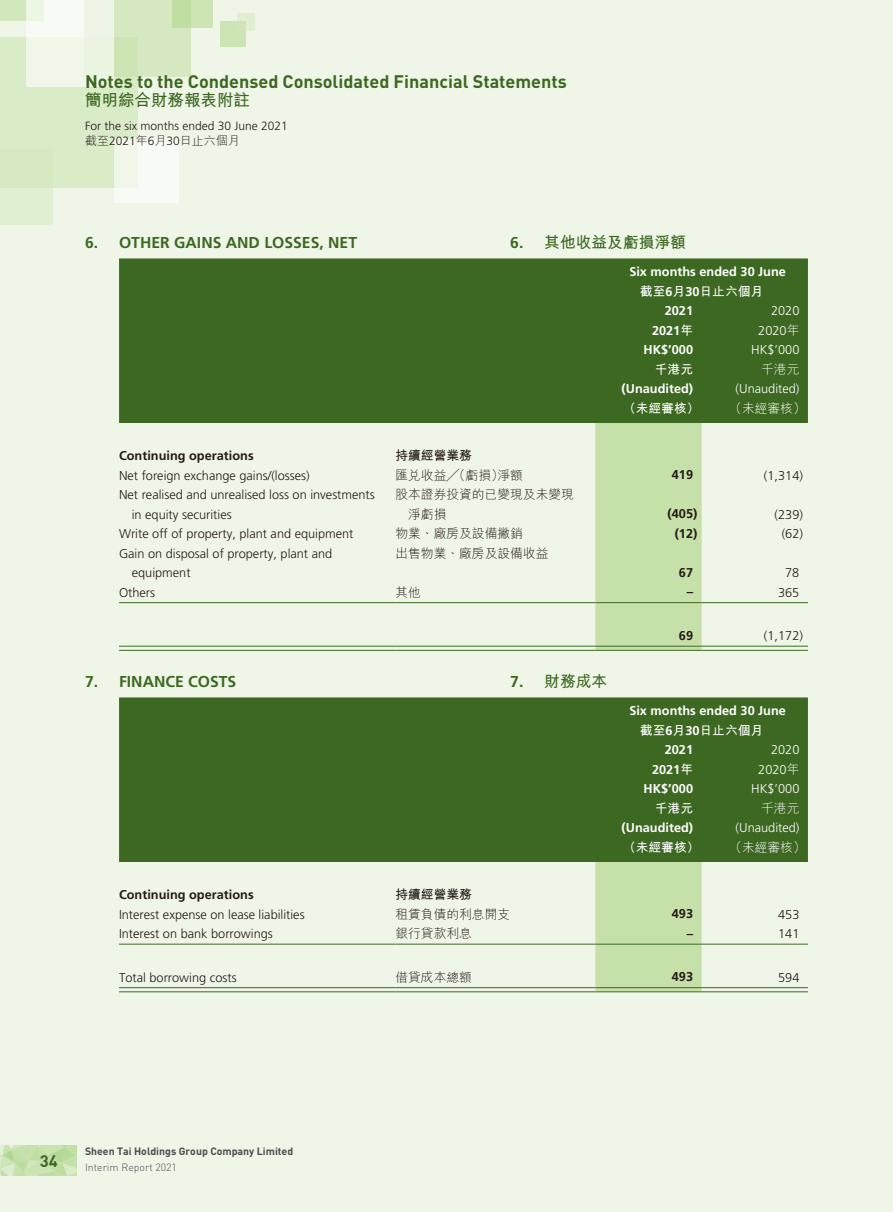
<style>
.page{position:relative;width:893px;height:1212px;background:#eff6e8}
.page>*{position:absolute;margin:0;border:0;box-sizing:border-box;transform-origin:0 0}
.t1{font:700 18px "DIN";color:#3d6822}
.t2{font:700 16.5px "M Hei HK";color:#3d6822}
.t3{font:700 16.5px "DIN";color:#3d6822}
.t4{font:700 15.75px "Frutiger LT Std";color:#3d6822}
.t5{font:700 15.75px "M Hei HK";color:#3d6822}
.t6{font:300 12.75px/19.5px "Frutiger LT Std";color:#231916}
.t7{font:700 12.75px "Frutiger LT Std";color:#fff}
.t8{font:300 12.75px/19.5px "M Hei HK";color:#231916}
.t9{font:700 12.75px "Frutiger LT Std";color:#231916}
.t10{font:300 12.75px "Frutiger LT Std";color:#fff}
.t11{font:700 12.75px "M Hei HK";color:#fff}
.t12{font:300 12.75px "M Hei HK";color:#fff}
.t13{font:700 12.75px "M Hei HK";color:#231916}
.t14{font:300 12px "Frutiger LT Std";color:#231916}
.t15{font:300 12px "M Hei HK";color:#231916}
.t16{font:700 10.5px "DIN";color:#4d4a4a}
.t17{font:300 10.5px "DIN";color:#4d4a4a}
.s1{font-family:"Frutiger LT Std"}
.s2{font-family:"M Hei HK"}
</style>
<div class="page">
<svg style="left:0;top:1145px;width:76px;height:30px;background:#c6e1ad"></svg>
<div style="left:0;top:37px;width:137px;height:150px;background:#daebc8"></div>
<div style="left:84px;top:0;width:106px;height:77px;background:linear-gradient(to bottom,#d6e8c2,#d2e6bc)"></div>
<div style="left:0;top:0;width:43px;height:21px;background:#d2e7bb"></div>
<div style="left:0;top:150px;width:52px;height:75px;background:linear-gradient(to right,#dbebc9,#dbebc9)"></div>
<div style="left:172px;top:0;width:40px;height:28px;background:linear-gradient(to right,#bddb9d,#d0e6ba)"></div>
<div style="left:220px;top:21px;width:26px;height:26px;background:#cde4b5"></div>
<svg style="left:237px;top:13px;width:18px;height:18px"></svg>
<div style="left:114px;top:138px;width:64px;height:65px;background:#f8fbf5"></div>
<div style="left:26px;top:0;width:88px;height:87px;background:#f0f7e9"></div>
<div style="left:119px;top:258px;width:689px;height:165px;background:#3d6822"></div>
<div style="left:595px;top:423px;width:107px;height:227px;background:#c5e0a8"></div>
<hr style="left:119px;top:602px;width:276px;height:1px;background:#3d6822">
<hr style="left:395px;top:602px;width:200px;height:1px;background:#3d6822">
<hr style="left:595px;top:602px;width:107px;height:1px;background:#3d6822">
<hr style="left:702px;top:602px;width:106px;height:1px;background:#3d6822">
<hr style="left:119px;top:646px;width:276px;height:1px;background:#3d6822">
<hr style="left:119px;top:650px;width:276px;height:1px;background:#3d6822">
<hr style="left:395px;top:646px;width:200px;height:1px;background:#3d6822">
<hr style="left:395px;top:650px;width:200px;height:1px;background:#3d6822">
<hr style="left:595px;top:646px;width:107px;height:1px;background:#3d6822">
<hr style="left:595px;top:650px;width:107px;height:1px;background:#3d6822">
<hr style="left:702px;top:646px;width:106px;height:1px;background:#3d6822">
<hr style="left:702px;top:650px;width:106px;height:1px;background:#3d6822">
<div style="left:119px;top:697px;width:689px;height:165px;background:#3d6822"></div>
<div style="left:595px;top:862px;width:107px;height:129px;background:#c5e0a8"></div>
<hr style="left:119px;top:944px;width:276px;height:1px;background:#3d6822">
<hr style="left:395px;top:944px;width:200px;height:1px;background:#3d6822">
<hr style="left:595px;top:944px;width:107px;height:1px;background:#3d6822">
<hr style="left:702px;top:944px;width:106px;height:1px;background:#3d6822">
<hr style="left:119px;top:987px;width:276px;height:1px;background:#3d6822">
<hr style="left:119px;top:991px;width:276px;height:1px;background:#3d6822">
<hr style="left:395px;top:987px;width:200px;height:1px;background:#3d6822">
<hr style="left:395px;top:991px;width:200px;height:1px;background:#3d6822">
<hr style="left:595px;top:987px;width:107px;height:1px;background:#3d6822">
<hr style="left:595px;top:991px;width:107px;height:1px;background:#3d6822">
<hr style="left:702px;top:987px;width:106px;height:1px;background:#3d6822">
<hr style="left:702px;top:991px;width:106px;height:1px;background:#3d6822">
<h1 class="t1" style="left:85px;top:69px;width:483px">Notes to the Condensed Consolidated Financial Statements</h1>
<p class="t2" style="left:85px;top:88px;width:166px">簡明綜合財務報表附註</p>
<p class="t14" style="left:85px;top:119px;width:204px">For the six months ended 30 June 2021</p>
<p class="t15" style="left:85px;top:134px;width:156px">截至<span class="s1">2021</span>年<span class="s1">6</span>月<span class="s1">30</span>日止六個月</p>
<p class="t4" style="left:85px;top:233px;width:274px">6. OTHER GAINS AND LOSSES, NET</p>
<p class="t5" style="left:510px;top:231px;width:177px"><span class="s1">6.</span> 其他收益及虧損淨額</p>
<p class="t7" style="left:629px;top:264px;width:158px">Six months ended 30 June</p>
<p class="t11" style="left:640px;top:282px;width:125px">截至<span class="s1">6</span>月<span class="s1">30</span>日止六個月</p>
<p class="t7" style="left:665px;top:303px;width:30px">2021</p>
<p class="t10" style="left:771px;top:304px;width:30px">2020</p>
<p class="t7" style="left:652px;top:323px;width:43px">2021<span class="s2">年</span></p>
<p class="t10" style="left:758px;top:323px;width:43px">2020<span class="s2">年</span></p>
<p class="t7" style="left:643px;top:342px;width:51px">HK$’000</p>
<p class="t10" style="left:751px;top:343px;width:50px">HK$’000</p>
<p class="t11" style="left:655px;top:360px;width:40px">千港元</p>
<p class="t12" style="left:761px;top:363px;width:40px">千港元</p>
<p class="t7" style="left:622px;top:381px;width:73px">(Unaudited)</p>
<p class="t10" style="left:736px;top:382px;width:65px">(Unaudited)</p>
<p class="t11" style="left:623px;top:399px;width:78px">（未經審核）</p>
<p class="t12" style="left:729px;top:402px;width:78px">（未經審核）</p>
<p class="t9" style="left:119px;top:448px;width:136px">Continuing operations</p>
<p class="t13" style="left:395px;top:446px;width:78px">持續經營業務</p>
<p class="t6" style="left:119px;top:466px;width:192px">Net foreign exchange gains/(losses)</p>
<p class="t8" style="left:395px;top:465px;width:129px">匯兌收益╱（虧損）淨額</p>
<p class="t9" style="left:672px;top:467px;width:23px">419</p>
<p class="t6" style="left:764px;top:466px;width:40px">(1,314)</p>
<p class="t6" style="left:132px;top:485px;width:245px;text-indent:-13px">Net realised and unrealised loss on investments in equity securities</p>
<p class="t8" style="left:408px;top:485px;width:167px;text-indent:-13px">股本證券投資的已變現及未變現淨虧損</p>
<p class="t9" style="left:668px;top:506px;width:31px">(405)</p>
<p class="t6" style="left:775px;top:505px;width:30px">(239)</p>
<p class="t6" style="left:119px;top:524px;width:236px">Write off of property, plant and equipment</p>
<p class="t8" style="left:395px;top:524px;width:129px">物業、廠房及設備撇銷</p>
<p class="t9" style="left:675px;top:526px;width:24px">(12)</p>
<p class="t6" style="left:782px;top:524px;width:23px">(62)</p>
<p class="t6" style="left:132px;top:544px;width:202px;text-indent:-13px">Gain on disposal of property, plant and equipment</p>
<p class="t8" style="left:395px;top:543px;width:154px">出售物業、廠房及設備收益</p>
<p class="t9" style="left:679px;top:565px;width:16px">67</p>
<p class="t6" style="left:785px;top:563px;width:16px">78</p>
<p class="t6" style="left:119px;top:583px;width:38px">Others</p>
<p class="t8" style="left:395px;top:582px;width:27px">其他</p>
<p class="t9" style="left:687px;top:584px;width:8px">–</p>
<p class="t6" style="left:778px;top:583px;width:23px">365</p>
<p class="t9" style="left:679px;top:628px;width:16px">69</p>
<p class="t6" style="left:764px;top:626px;width:40px">(1,172)</p>
<p class="t4" style="left:85px;top:672px;width:153px">7. FINANCE COSTS</p>
<p class="t7" style="left:629px;top:703px;width:158px">Six months ended 30 June</p>
<p class="t11" style="left:640px;top:721px;width:125px">截至<span class="s1">6</span>月<span class="s1">30</span>日止六個月</p>
<p class="t7" style="left:665px;top:742px;width:30px">2021</p>
<p class="t10" style="left:771px;top:743px;width:30px">2020</p>
<p class="t7" style="left:652px;top:762px;width:43px">2021<span class="s2">年</span></p>
<p class="t10" style="left:758px;top:762px;width:43px">2020<span class="s2">年</span></p>
<p class="t7" style="left:643px;top:781px;width:51px">HK$’000</p>
<p class="t10" style="left:751px;top:782px;width:50px">HK$’000</p>
<p class="t11" style="left:655px;top:799px;width:40px">千港元</p>
<p class="t12" style="left:761px;top:802px;width:40px">千港元</p>
<p class="t7" style="left:622px;top:820px;width:73px">(Unaudited)</p>
<p class="t10" style="left:736px;top:821px;width:65px">(Unaudited)</p>
<p class="t11" style="left:623px;top:838px;width:78px">（未經審核）</p>
<p class="t12" style="left:729px;top:841px;width:78px">（未經審核）</p>
<p class="t9" style="left:119px;top:887px;width:136px">Continuing operations</p>
<p class="t13" style="left:395px;top:885px;width:78px">持續經營業務</p>
<p class="t6" style="left:119px;top:905px;width:187px">Interest expense on lease liabilities</p>
<p class="t8" style="left:395px;top:904px;width:116px">租賃負債的利息開支</p>
<p class="t9" style="left:672px;top:906px;width:23px">493</p>
<p class="t6" style="left:778px;top:905px;width:23px">453</p>
<p class="t6" style="left:119px;top:924px;width:155px">Interest on bank borrowings</p>
<p class="t8" style="left:395px;top:924px;width:78px">銀行貸款利息</p>
<p class="t9" style="left:687px;top:926px;width:8px">–</p>
<p class="t6" style="left:778px;top:924px;width:23px">141</p>
<p class="t6" style="left:119px;top:968px;width:119px">Total borrowing costs</p>
<p class="t8" style="left:395px;top:967px;width:78px">借貸成本總額</p>
<p class="t9" style="left:672px;top:969px;width:23px">493</p>
<p class="t6" style="left:778px;top:968px;width:23px">594</p>
<p class="t5" style="left:510px;top:670px;width:99px"><span class="s1">7.</span> 財務成本</p>
<p class="t3" style="left:40px;top:1150px;width:19px">34</p>
<p class="t16" style="left:85px;top:1144px;width:210px">Sheen Tai Holdings Group Company Limited</p>
<p class="t17" style="left:85px;top:1160px;width:93px">Interim Report 2021</p>
</div>
